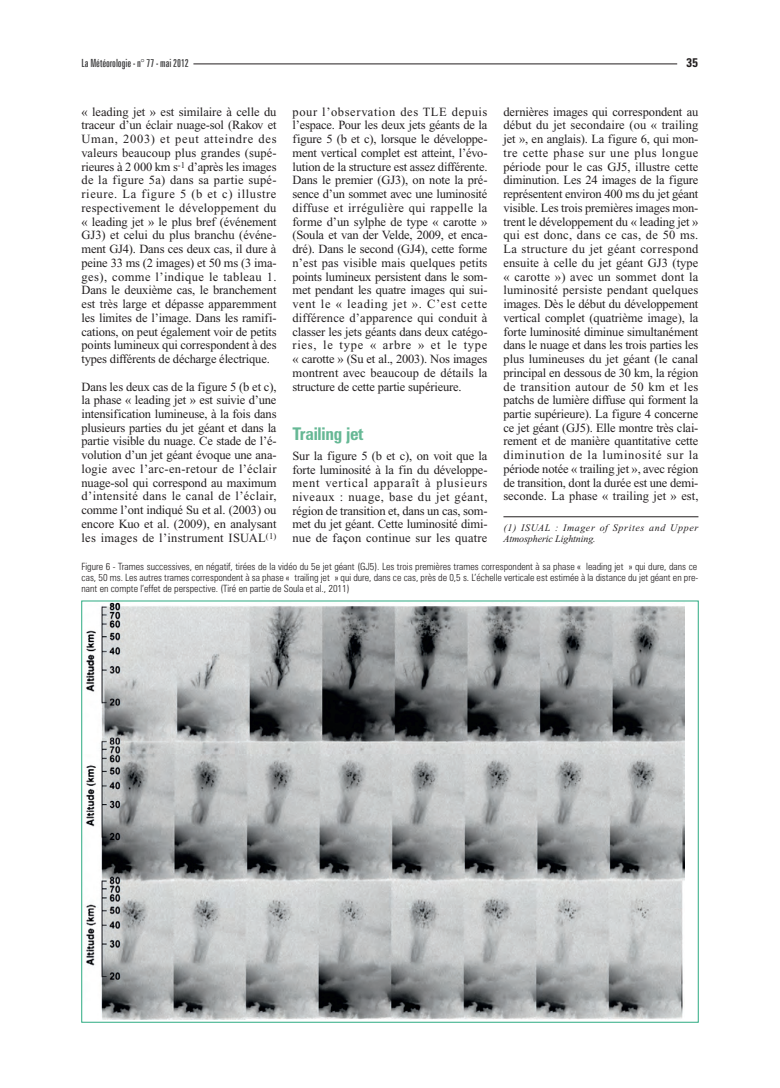
<style>
.page{position:relative;width:780px;height:1088px;background:#fff}
.page>*{position:absolute;margin:0;border:0;box-sizing:border-box;transform-origin:0 0}
.t1{font:700 condensed 17.5px "Zurich BT";letter-spacing:-.015em;color:#66b895}
.t2{font:12.5px/13.8px "Times New Roman";letter-spacing:-.015em;color:#231f20;text-align:justify}
.t3{font:700 condensed 12.5px "Zurich BT";color:#231f20}
.t4{font:extra-condensed 11.25px "Zurich BT";letter-spacing:-.005em;color:#3e3e3f}
.t5{font:300 condensed 10px/11.2px "Zurich BT";color:#231f20;text-align:justify}
.t6{font:italic 10px/11.2px "Times New Roman";letter-spacing:.05em;color:#231f20}
</style>
<div class="page">
<hr style="left:193px;top:64px;width:484px;height:1px;background:#231f20">
<img style="left:85px;top:603px;width:600px;height:416px">
<hr style="left:503px;top:516px;width:195px;height:1px;background:#231f20">
<p class="t4" style="left:81px;top:58px;width:109px">La Météorologie - n° 77 - mai 2012</p>
<p class="t3" style="left:686px;top:58px;width:14px">35</p>
<p class="t2" style="left:81px;top:106px;width:196px">« leading jet » est similaire à celle du traceur d’un éclair nuage-sol (Rakov et Uman, 2003) et peut atteindre des valeurs beaucoup plus grandes (supé&shy;rieures à 2 000 km s<sup>-1</sup> d’après les images de la figure 5a) dans sa partie supé&shy;rieure. La figure 5 (b et c) illustre respectivement le développement du « leading jet » le plus bref (événement GJ3) et celui du plus branchu (événe&shy;ment GJ4). Dans ces deux cas, il dure à peine 33 ms (2 images) et 50 ms (3 ima&shy;ges), comme l’indique le tableau 1.<br>Dans le deuxième cas, le branchement est très large et dépasse apparemment les limites de l’image. Dans les ramifi&shy;cations, on peut également voir de petits points lumineux qui correspondent à des types différents de décharge électrique.</p>
<p class="t2" style="left:81px;top:381px;width:196px">Dans les deux cas de la figure 5 (b et c), la phase « leading jet » est suivie d’une intensification lumineuse, à la fois dans plusieurs parties du jet géant et dans la partie visible du nuage. Ce stade de l’é&shy;volution d’un jet géant évoque une ana&shy;logie avec l’arc-en-retour de l’éclair nuage-sol qui correspond au maximum d’intensité dans le canal de l’éclair, comme l’ont indiqué Su et al. (2003) ou encore Kuo et al. (2009), en analysant les images de l’instrument ISUAL<sup>(1)</sup></p>
<p class="t2" style="left:292px;top:106px;width:196px">pour l’observation des TLE depuis l’espace. Pour les deux jets géants de la figure 5 (b et c), lorsque le développe&shy;ment vertical complet est atteint, l’évo&shy;lution de la structure est assez différente.<br>Dans le premier (GJ3), on note la pré&shy;sence d’un sommet avec une luminosité diffuse et irrégulière qui rappelle la forme d’un sylphe de type « carotte » (Soula et van der Velde, 2009, et enca&shy;dré). Dans le second (GJ4), cette forme n’est pas visible mais quelques petits points lumineux persistent dans le som&shy;met pendant les quatre images qui sui&shy;vent le « leading jet ». C’est cette différence d’apparence qui conduit à classer les jets géants dans deux catégo&shy;ries, le type « arbre » et le type « carotte » (Su et al., 2003). Nos images montrent avec beaucoup de détails la structure de cette partie supérieure.</p>
<h1 class="t1" style="left:292px;top:427px;width:73px">Trailing jet</h1>
<p class="t2" style="left:292px;top:450px;width:196px">Sur la figure 5 (b et c), on voit que la forte luminosité à la fin du développe&shy;ment vertical apparaît à plusieurs niveaux : nuage, base du jet géant, région de transition et, dans un cas, som&shy;met du jet géant. Cette luminosité dimi&shy;nue de façon continue sur les quatre</p>
<p class="t2" style="left:503px;top:106px;width:196px">dernières images qui correspondent au début du jet secondaire (ou « trailing jet », en anglais). La figure 6, qui mon&shy;tre cette phase sur une plus longue période pour le cas GJ5, illustre cette diminution. Les 24 images de la figure représentent environ 400 ms du jet géant visible. Les trois premières images mon&shy;trent le développement du « leading jet » qui est donc, dans ce cas, de 50 ms.<br>La structure du jet géant correspond ensuite à celle du jet géant GJ3 (type « carotte ») avec un sommet dont la luminosité persiste pendant quelques images. Dès le début du développement vertical complet (quatrième image), la forte luminosité diminue simultanément dans le nuage et dans les trois parties les plus lumineuses du jet géant (le canal principal en dessous de 30 km, la région de transition autour de 50 km et les patchs de lumière diffuse qui forment la partie supérieure). La figure 4 concerne ce jet géant (GJ5). Elle montre très clai&shy;rement et de manière quantitative cette diminution de la luminosité sur la période notée « trailing jet », avec région de transition, dont la durée est une demi&shy;seconde. La phase « trailing jet » est,</p>
<p class="t6" style="left:503px;top:523px;width:196px">(1) ISUAL : Imager of Sprites and Upper<br>Atmospheric Lightning.</p>
<p class="t5" style="left:81px;top:561px;width:618px">Figure 6 - Trames successives, en négatif, tirées de la vidéo du 5e jet géant (GJ5). Les trois premières trames correspondent à sa phase « leading jet » qui dure, dans ce cas, 50 ms. Les autres trames correspondent à sa phase « trailing jet » qui dure, dans ce cas, près de 0,5 s. L’échelle verticale est estimée à la distance du jet géant en pre&shy;nant en compte l’effet de perspective. (Tiré en partie de Soula et al., 2011)</p>
</div>
